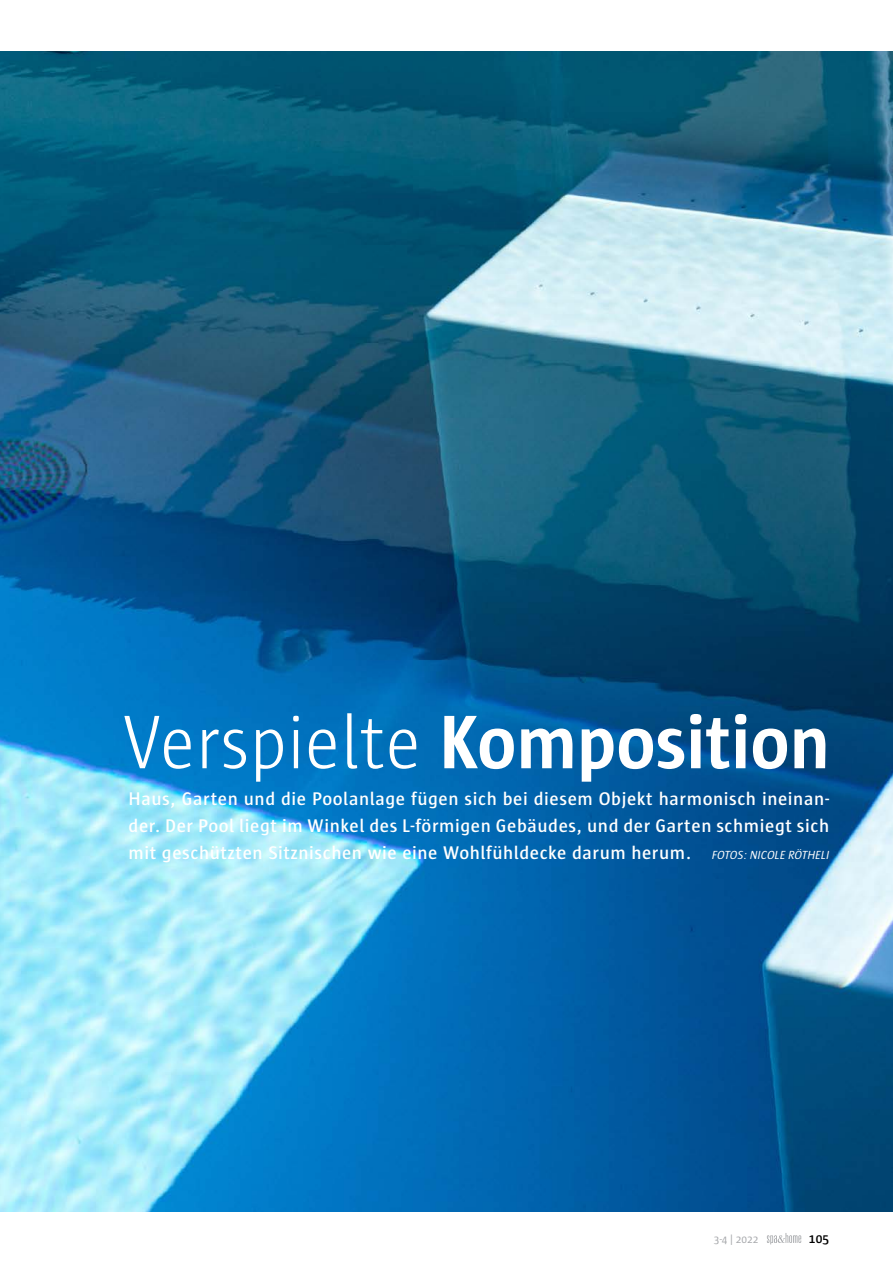
<style>
.page{position:relative;width:893px;height:1263px;background:#fff}
.page>*{position:absolute;margin:0;border:0;box-sizing:border-box;transform-origin:0 0}
.t1{font:700 77.55px "Sun";color:#fff;scale:.95 1}
.t2{font:600 18.75px/27px "Sun";letter-spacing:.03em;color:#fff;text-align:justify}
.t3{font:600 13.5px "Sun";color:#000}
.t4{font:11.25px "Sun";color:#a7a9ac}
.s1{font-weight:300}
.s2{font-weight:400;font-style:italic;font-size:12px}
</style>
<div class="page">
<svg style="left:767px;top:1233px;width:34px;height:11px"></svg>
<img style="left:0;top:51px;width:893px;height:1161px">
<h1 class="t1" style="left:123px;top:699px;width:746px"><span class="s1">Verspielte</span> Komposition</h1>
<p class="t2" style="left:129px;top:785px;width:702px">Haus, Garten und die Poolanlage fügen sich bei diesem Objekt harmonisch ineinan&shy;der. Der Pool liegt im Winkel des L-förmigen Gebäudes, und der Garten schmiegt sich mit geschützten Sitznischen wie eine Wohlfühldecke darum herum. <span class="s2">FOTOS: NICOLE RÖTHELI</span></p>
<p class="t4" style="left:714px;top:1233px;width:46px">3-4 | 2022</p>
<p class="t3" style="left:809px;top:1231px;width:22px">105</p>
</div>
